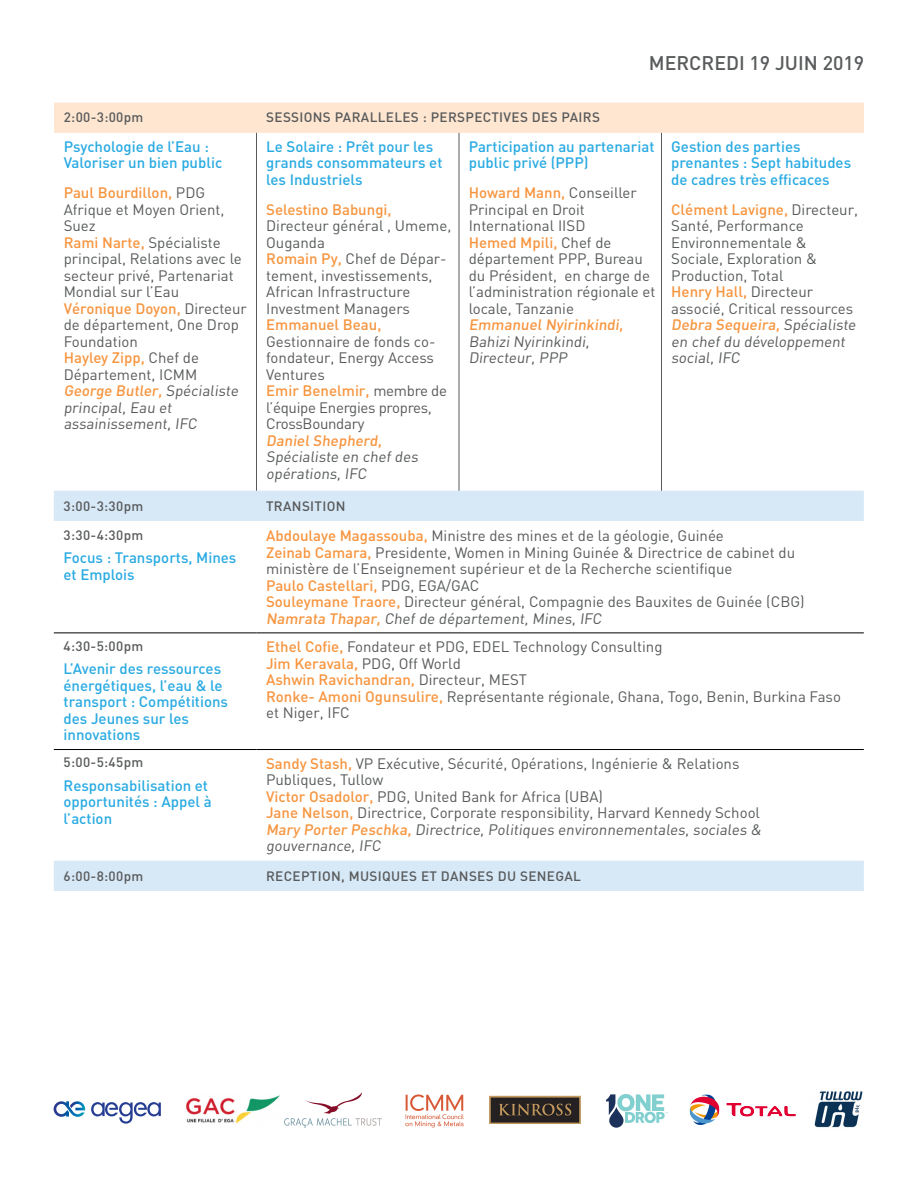
<style>
.page{position:relative;width:918px;height:1188px;background:#fff}
.page>*{position:absolute;margin:0;border:0;box-sizing:border-box;transform-origin:0 0}
.t1{font:500 19.5px "DIN";color:#585a5b}
.t2{font:15px/16.5px "DIN";color:#585a5b}
.t3{font:500 15px/16.5px "DIN";color:#29aae2}
.t4{font:15px/16.5px "DIN";letter-spacing:-.02em;color:#585a5b}
.t5{font:500 15px "DIN";color:#f7953f}
.t6{font:500 13.5px "DIN";letter-spacing:.025em;color:#585a5b}
.s1{font-weight:500;color:#f7953f}
</style>
<div class="page">
<div style="left:54px;top:861px;width:810px;height:30px;background:#d7e8f7"></div>
<hr style="left:54px;top:633px;width:202px;height:1px;background:#000">
<hr style="left:256px;top:633px;width:608px;height:1px;background:#000">
<hr style="left:54px;top:749px;width:202px;height:1px;background:#000">
<hr style="left:256px;top:749px;width:608px;height:1px;background:#000">
<div style="left:54px;top:491px;width:810px;height:30px;background:#d7e8f7"></div>
<div style="left:54px;top:103px;width:810px;height:30px;background:#fee6d0"></div>
<hr style="left:256px;top:133px;width:1px;height:358px;background:#585a5b">
<hr style="left:459px;top:133px;width:1px;height:358px;background:#585a5b">
<hr style="left:661px;top:133px;width:1px;height:358px;background:#585a5b">
<img style="left:284px;top:1092px;width:98px;height:36px">
<svg style="left:54px;top:1101px;width:31px;height:16px"></svg>
<svg style="left:91px;top:1102px;width:70px;height:22px"></svg>
<img style="left:689px;top:1094px;width:107px;height:31px">
<img style="left:186px;top:1095px;width:94px;height:29px">
<img style="left:814px;top:1091px;width:49px;height:37px">
<img style="left:405px;top:1094px;width:59px;height:33px">
<svg style="left:606px;top:1094px;width:62px;height:34px"></svg>
<img style="left:490px;top:1096px;width:91px;height:28px">
<h1 class="t1" style="left:649px;top:51px;width:217px">MERCREDI 19 JUIN 2019</h1>
<p class="t6" style="left:64px;top:109px;width:81px">2:00-3:00pm</p>
<p class="t6" style="left:266px;top:109px;width:335px">SESSIONS PARALLELES : PERSPECTIVES DES PAIRS</p>
<p class="t3" style="left:64px;top:138px;width:160px">Psychologie de l’Eau :<br>Valoriser un bien public</p>
<p class="t2" style="left:64px;top:185px;width:185px"><span class="s1">Paul Bourdillon,</span> PDG<br>Afrique et Moyen Orient,<br>Suez<br><span class="s1">Rami Narte,</span> Spécialiste principal, Relations avec le secteur privé, Partenariat<br>Mondial sur l’Eau<br><span class="s1">Véronique Doyon,</span> Directeur de département, One Drop<br>Foundation<br><span class="s1">Hayley Zipp,</span> Chef de<br>Département, ICMM<br><span class="s1">George Butler,</span> Spécialiste principal, Eau et assainissement, IFC</p>
<p class="t3" style="left:266px;top:138px;width:178px">Le Solaire : Prêt pour les grands consommateurs et les Industriels</p>
<p class="t5" style="left:266px;top:200px;width:127px">Selestino Babungi,</p>
<p class="t2" style="left:266px;top:218px;width:187px">Directeur général , Umeme,<br>Ouganda<br><span class="s1">Romain Py,</span> Chef de Dépar&shy;tement, investissements,<br>African Infrastructure<br>Investment Managers</p>
<p class="t5" style="left:266px;top:315px;width:117px">Emmanuel Beau,</p>
<p class="t4" style="left:266px;top:333px;width:182px">Gestionnaire de fonds co&shy;fondateur, Energy Access<br>Ventures<br><span class="s1">Emir Benelmir,</span> membre de l’équipe Energies propres,<br>CrossBoundary</p>
<p class="t5" style="left:266px;top:431px;width:119px">Daniel Shepherd,</p>
<p class="t2" style="left:266px;top:449px;width:156px">Spécialiste en chef des opérations, IFC</p>
<p class="t3" style="left:469px;top:138px;width:187px">Participation au partenariat public privé (PPP)</p>
<p class="t2" style="left:469px;top:185px;width:188px"><span class="s1">Howard Mann,</span> Conseiller<br>Principal en Droit<br>International IISD<br><span class="s1">Hemed Mpili,</span> Chef de département PPP, Bureau du Président, en charge de l’administration régionale et locale, Tanzanie</p>
<p class="t5" style="left:469px;top:315px;width:158px">Emmanuel Nyirinkindi,</p>
<p class="t2" style="left:469px;top:333px;width:124px">Bahizi Nyirinkindi,<br>Directeur, PPP</p>
<p class="t6" style="left:64px;top:497px;width:81px">3:00-3:30pm</p>
<p class="t6" style="left:266px;top:497px;width:81px">TRANSITION</p>
<p class="t3" style="left:671px;top:138px;width:182px">Gestion des parties prenantes : Sept habitudes de cadres très efficaces</p>
<p class="t2" style="left:671px;top:201px;width:188px"><span class="s1">Clément Lavigne,</span> Directeur,<br>Santé, Performance<br>Environnementale &amp;<br>Sociale, Exploration &amp;<br>Production, Total<br><span class="s1">Henry Hall,</span> Directeur associé, Critical ressources<br><span class="s1">Debra Sequeira,</span> Spécialiste en chef du développement social, IFC</p>
<p class="t6" style="left:64px;top:526px;width:81px">3:30-4:30pm</p>
<p class="t3" style="left:64px;top:549px;width:174px">Focus : Transports, Mines et Emplois</p>
<p class="t6" style="left:64px;top:637px;width:81px">4:30-5:00pm</p>
<p class="t3" style="left:64px;top:660px;width:166px">L’Avenir des ressources énergétiques, l’eau &amp; le transport : Compétitions des Jeunes sur les innovations</p>
<p class="t6" style="left:64px;top:754px;width:81px">5:00-5:45pm</p>
<p class="t3" style="left:64px;top:777px;width:150px">Responsabilisation et opportunités : Appel à l’action</p>
<p class="t2" style="left:266px;top:527px;width:540px"><span class="s1">Abdoulaye Magassouba,</span> Ministre des mines et de la géologie, Guinée<br><span class="s1">Zeinab Camara,</span> Presidente, Women in Mining Guinée &amp; Directrice de cabinet du ministère de l’Enseignement supérieur et de la Recherche scientifique<br><span class="s1">Paulo Castellari,</span> PDG, EGA/GAC<br><span class="s1">Souleymane Traore,</span> Directeur général, Compagnie des Bauxites de Guinée (CBG)<br><span class="s1">Namrata Thapar,</span> Chef de département, Mines, IFC</p>
<p class="t2" style="left:266px;top:638px;width:576px"><span class="s1">Ethel Cofie,</span> Fondateur et PDG, EDEL Technology Consulting<br><span class="s1">Jim Keravala,</span> PDG, Off World<br><span class="s1">Ashwin Ravichandran,</span> Directeur, MEST<br><span class="s1">Ronke- Amoni Ogunsulire,</span> Représentante régionale, Ghana, Togo, Benin, Burkina Faso et Niger, IFC</p>
<p class="t2" style="left:266px;top:755px;width:499px"><span class="s1">Sandy Stash,</span> VP Exécutive, Sécurité, Opérations, Ingénierie &amp; Relations Publiques, Tullow<br><span class="s1">Victor Osadolor,</span> PDG, United Bank for Africa (UBA)<br><span class="s1">Jane Nelson,</span> Directrice, Corporate responsibility, Harvard Kennedy School <span class="s1">Mary Porter Peschka,</span> Directrice, Politiques environnementales, sociales &amp; gouvernance, IFC</p>
<p class="t6" style="left:64px;top:867px;width:81px">6:00-8:00pm</p>
<p class="t6" style="left:266px;top:867px;width:316px">RECEPTION, MUSIQUES ET DANSES DU SENEGAL</p>
</div>
